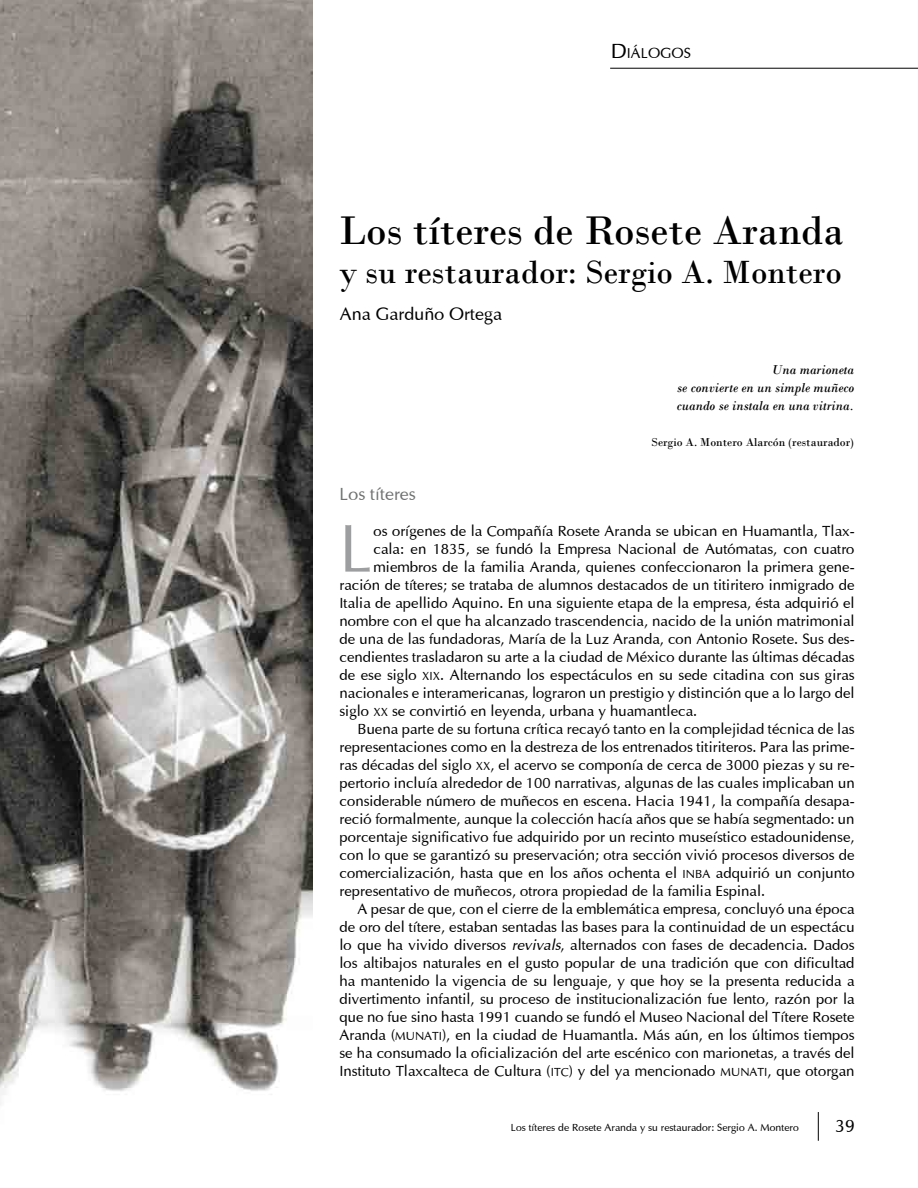
<style>
.page{position:relative;width:918px;height:1188px;background:#fff}
.page>*{position:absolute;margin:0;border:0;box-sizing:border-box;transform-origin:0 0}
.t1{font:67.95px "Optima";color:#9c9e9f}
.t2{font:42px "Bodoni";color:#000}
.t3{font:33.75px "Bodoni";color:#000}
.t4{font:18px "Optima";color:#000}
.t5{font:18px "Optima";color:#707172}
.t6{font:15px "Optima";color:#000}
.t7{font:14.7px "Optima";color:#000}
.t8{font:italic 13.5px/18px "Bodoni";color:#000;text-align:justify}
.t9{font:12px "Bodoni";color:#000}
.t10{font:10.5px "Optima";color:#000}
.s1{font-size:21px}
.s2{font-size:12px}
.s3{font-style:italic}
</style>
<div class="page">
<svg style="left:818px;top:1112px;width:1px;height:29px"></svg>
<img style="left:0;top:0;width:312px;height:1104px">
<hr style="left:610px;top:68px;width:308px;height:1px;background:#000">
<p class="t7" style="left:611px;top:44px;width:82px"><span class="s1">D</span>IÁLOGOS</p>
<h2 class="t2" style="left:339px;top:206px;width:507px">Los títeres de Rosete Aranda</h2>
<h3 class="t3" style="left:339px;top:252px;width:505px">y su restaurador: Sergio A. Montero</h3>
<p class="t4" style="left:340px;top:303px;width:164px">Ana Garduño Ortega</p>
<p class="t8" style="left:677px;top:361px;width:179px;text-indent:95px">Una marioneta se convierte en un simple muñeco cuando se instala en una vitrina.</p>
<p class="t9" style="left:652px;top:435px;width:204px">Sergio A. Montero Alarcón (restaurador)</p>
<p class="t5" style="left:340px;top:483px;width:78px">Los títeres</p>
<h1 class="t1" style="left:340px;top:507px;width:35px">L</h1>
<p class="t6" style="left:374px;top:521px;width:483px">os orígenes de la Compañía Rosete Aranda se ubican en Huamantla, Tlax-</p>
<p class="t6" style="left:374px;top:539px;width:483px">cala: en 1835, se fundó la Empresa Nacional de Autómatas, con cuatro</p>
<p class="t6" style="left:374px;top:557px;width:483px">miembros de la familia Aranda, quienes confeccionaron la primera gene-</p>
<p class="t6" style="left:340px;top:575px;width:517px">ración de títeres; se trataba de alumnos destacados de un titiritero inmigrado de</p>
<p class="t6" style="left:340px;top:593px;width:517px">Italia de apellido Aquino. En una siguiente etapa de la empresa, ésta adquirió el</p>
<p class="t6" style="left:340px;top:611px;width:517px">nombre con el que ha alcanzado trascendencia, nacido de la unión matrimonial</p>
<p class="t6" style="left:340px;top:629px;width:517px">de una de las fundadoras, María de la Luz Aranda, con Antonio Rosete. Sus des-</p>
<p class="t6" style="left:340px;top:647px;width:517px">cendientes trasladaron su arte a la ciudad de México durante las últimas décadas</p>
<p class="t6" style="left:340px;top:665px;width:517px">de ese siglo <span class="s2">XIX</span>. Alternando los espectáculos en su sede citadina con sus giras</p>
<p class="t6" style="left:340px;top:683px;width:517px">nacionales e interamericanas, lograron un prestigio y distinción que a lo largo del</p>
<p class="t6" style="left:340px;top:701px;width:359px">siglo <span class="s2">XX</span> se convirtió en leyenda, urbana y huamantleca.</p>
<p class="t6" style="left:358px;top:719px;width:499px">Buena parte de su fortuna crítica recayó tanto en la complejidad técnica de las</p>
<p class="t6" style="left:340px;top:737px;width:517px">representaciones como en la destreza de los entrenados titiriteros. Para las prime-</p>
<p class="t6" style="left:340px;top:755px;width:517px">ras décadas del siglo <span class="s2">XX</span>, el acervo se componía de cerca de 3000 piezas y su re-</p>
<p class="t6" style="left:340px;top:773px;width:517px">pertorio incluía alrededor de 100 narrativas, algunas de las cuales implicaban un</p>
<p class="t6" style="left:340px;top:791px;width:517px">considerable número de muñecos en escena. Hacia 1941, la compañía desapa-</p>
<p class="t6" style="left:340px;top:809px;width:517px">reció formalmente, aunque la colección hacía años que se había segmentado: un</p>
<p class="t6" style="left:340px;top:827px;width:517px">porcentaje significativo fue adquirido por un recinto museístico estadounidense,</p>
<p class="t6" style="left:340px;top:845px;width:517px">con lo que se garantizó su preservación; otra sección vivió procesos diversos de</p>
<p class="t6" style="left:340px;top:863px;width:517px">comercialización, hasta que en los años ochenta el <span class="s2">INBA</span> adquirió un conjunto</p>
<p class="t6" style="left:340px;top:881px;width:427px">representativo de muñecos, otrora propiedad de la familia Espinal.</p>
<p class="t6" style="left:358px;top:899px;width:499px">A pesar de que, con el cierre de la emblemática empresa, concluyó una época</p>
<p class="t6" style="left:340px;top:917px;width:517px">de oro del títere, estaban sentadas las bases para la continuidad de un espectácu</p>
<p class="t6" style="left:340px;top:935px;width:517px">lo que ha vivido diversos <span class="s3">revivals</span>, alternados con fases de decadencia. Dados</p>
<p class="t6" style="left:340px;top:953px;width:517px">los altibajos naturales en el gusto popular de una tradición que con dificultad</p>
<p class="t6" style="left:340px;top:971px;width:517px">ha mantenido la vigencia de su lenguaje, y que hoy se la presenta reducida a</p>
<p class="t6" style="left:340px;top:989px;width:517px">divertimento infantil, su proceso de institucionalización fue lento, razón por la</p>
<p class="t6" style="left:340px;top:1007px;width:517px">que no fue sino hasta 1991 cuando se fundó el Museo Nacional del Títere Rosete</p>
<p class="t6" style="left:340px;top:1025px;width:517px">Aranda (<span class="s2">MUNATI</span>), en la ciudad de Huamantla. Más aún, en los últimos tiempos</p>
<p class="t6" style="left:340px;top:1043px;width:517px">se ha consumado la oficialización del arte escénico con marionetas, a través del</p>
<p class="t6" style="left:340px;top:1061px;width:517px">Instituto Tlaxcalteca de Cultura (<span class="s2">ITC</span>) y del ya mencionado <span class="s2">MUNATI</span>, que otorgan</p>
<p class="t10" style="left:511px;top:1121px;width:290px">Los títeres de Rosete Aranda y su restaurador: Sergio A. Montero</p>
<p class="t4" style="left:835px;top:1115px;width:21px">39</p>
</div>
